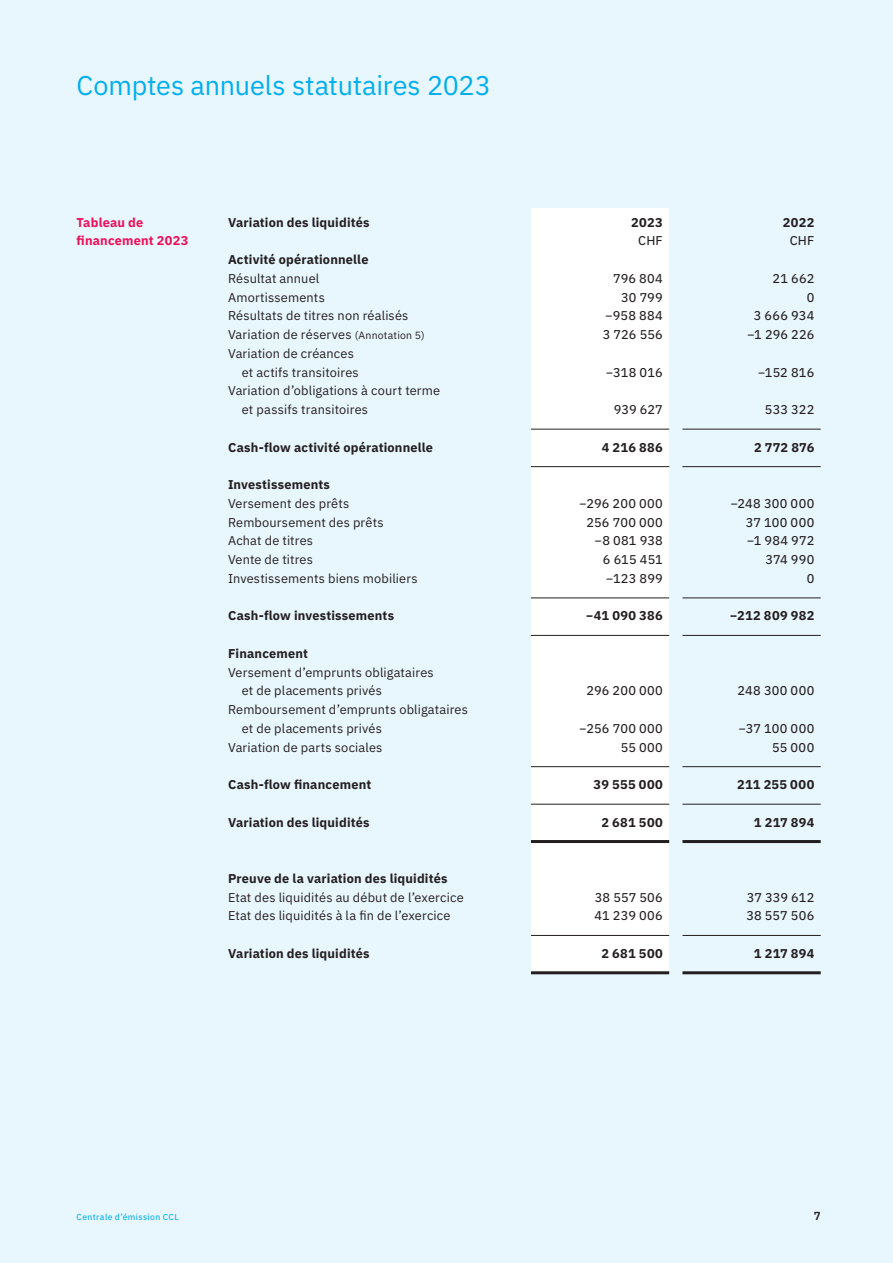
<style>
.page{position:relative;width:893px;height:1263px;background:#e8f6fd}
.page>*{position:absolute;margin:0;border:0;box-sizing:border-box;transform-origin:0 0}
.t1{font:27px "IBM Plex Sans";letter-spacing:-.005em;color:#00aeef}
.t2{font:12.75px/18.8px "IBM Plex Sans";letter-spacing:.015em;color:#231f20}
.t3{font:700 12.75px "IBM Plex Sans";letter-spacing:.015em;color:#231f20}
.t4{font:12.75px "IBM Plex Sans Text";letter-spacing:.015em;color:#231f20}
.t5{font:700 12.75px/18.8px "IBM Plex Sans";letter-spacing:.015em;color:#ee1059}
.t6{font:600 11.7px "IBM Plex Sans";color:#231f20}
.t7{font:8.7px "IBM Plex Sans Text";letter-spacing:.045em;color:#00aeef}
.s1{font-size:10.5px}
</style>
<div class="page">
<div style="left:531px;top:208px;width:138px;height:763px;background:#fff"></div>
<hr style="left:531px;top:429px;width:138px;height:1px;background:#231f20">
<hr style="left:682px;top:429px;width:139px;height:1px;background:#231f20">
<hr style="left:531px;top:466px;width:138px;height:1px;background:#231f20">
<hr style="left:682px;top:466px;width:139px;height:1px;background:#231f20">
<hr style="left:531px;top:597px;width:138px;height:1px;background:#231f20">
<hr style="left:682px;top:597px;width:139px;height:1px;background:#231f20">
<hr style="left:531px;top:635px;width:138px;height:1px;background:#231f20">
<hr style="left:682px;top:635px;width:139px;height:1px;background:#231f20">
<hr style="left:531px;top:766px;width:138px;height:1px;background:#231f20">
<hr style="left:682px;top:766px;width:139px;height:1px;background:#231f20">
<hr style="left:531px;top:804px;width:138px;height:1px;background:#231f20">
<hr style="left:682px;top:804px;width:139px;height:1px;background:#231f20">
<hr style="left:531px;top:840px;width:138px;height:3px;background:#231f20">
<hr style="left:682px;top:840px;width:139px;height:3px;background:#231f20">
<hr style="left:531px;top:935px;width:138px;height:1px;background:#231f20">
<hr style="left:682px;top:935px;width:139px;height:1px;background:#231f20">
<hr style="left:531px;top:971px;width:138px;height:3px;background:#231f20">
<hr style="left:682px;top:971px;width:139px;height:3px;background:#231f20">
<h1 class="t1" style="left:77px;top:65px;width:416px">Comptes annuels statutaires 2023</h1>
<p class="t5" style="left:77px;top:212px;width:114px">Tableau de financement 2023</p>
<p class="t3" style="left:228px;top:212px;width:143px">Variation des liquidités</p>
<p class="t3" style="left:631px;top:212px;width:33px">2023</p>
<p class="t3" style="left:783px;top:212px;width:33px">2022</p>
<p class="t4" style="left:638px;top:231px;width:26px">CHF</p>
<p class="t4" style="left:790px;top:231px;width:26px">CHF</p>
<p class="t3" style="left:228px;top:249px;width:142px">Activité opérationnelle</p>
<p class="t2" style="left:228px;top:268px;width:93px">Résultat annuel</p>
<p class="t4" style="left:613px;top:268px;width:51px">796 804</p>
<p class="t4" style="left:773px;top:268px;width:43px">21 662</p>
<p class="t2" style="left:228px;top:287px;width:98px">Amortissements</p>
<p class="t4" style="left:621px;top:287px;width:43px">30 799</p>
<p class="t4" style="left:807px;top:287px;width:9px">0</p>
<p class="t2" style="left:228px;top:305px;width:182px">Résultats de titres non réalisés</p>
<p class="t4" style="left:605px;top:306px;width:59px">−958 884</p>
<p class="t4" style="left:754px;top:306px;width:62px">3 666 934</p>
<p class="t2" style="left:228px;top:324px;width:198px">Variation de réserves <span class="s1">(Annotation 5)</span></p>
<p class="t4" style="left:603px;top:325px;width:62px">3 726 556</p>
<p class="t4" style="left:747px;top:325px;width:69px">−1 296 226</p>
<p class="t2" style="left:242px;top:343px;width:118px;text-indent:-14px">Variation de créances et actifs transitoires</p>
<p class="t4" style="left:606px;top:362px;width:59px">−318 016</p>
<p class="t4" style="left:758px;top:362px;width:58px">−152 816</p>
<p class="t2" style="left:242px;top:380px;width:200px;text-indent:-14px">Variation d’obligations à court terme et passifs transitoires</p>
<p class="t4" style="left:614px;top:400px;width:51px">939 627</p>
<p class="t4" style="left:765px;top:400px;width:51px">533 322</p>
<p class="t3" style="left:228px;top:437px;width:207px">Cash-flow activité opérationnelle</p>
<p class="t3" style="left:602px;top:437px;width:63px">4 216 886</p>
<p class="t3" style="left:754px;top:437px;width:62px">2 772 876</p>
<p class="t3" style="left:228px;top:474px;width:103px">Investissements</p>
<p class="t2" style="left:228px;top:493px;width:123px">Versement des prêts</p>
<p class="t4" style="left:579px;top:493px;width:85px">−296 200 000</p>
<p class="t4" style="left:730px;top:493px;width:85px">−248 300 000</p>
<p class="t2" style="left:228px;top:512px;width:157px">Remboursement des prêts</p>
<p class="t4" style="left:586px;top:512px;width:78px">256 700 000</p>
<p class="t4" style="left:746px;top:512px;width:70px">37 100 000</p>
<p class="t2" style="left:228px;top:530px;width:87px">Achat de titres</p>
<p class="t4" style="left:595px;top:531px;width:70px">−8 081 938</p>
<p class="t4" style="left:747px;top:531px;width:69px">−1 984 972</p>
<p class="t2" style="left:228px;top:549px;width:87px">Vente de titres</p>
<p class="t4" style="left:603px;top:550px;width:61px">6 615 451</p>
<p class="t4" style="left:765px;top:550px;width:50px">374 990</p>
<p class="t2" style="left:228px;top:568px;width:191px">Investissements biens mobiliers</p>
<p class="t4" style="left:606px;top:568px;width:58px">−123 899</p>
<p class="t4" style="left:807px;top:568px;width:9px">0</p>
<p class="t3" style="left:228px;top:606px;width:168px">Cash-flow investissements</p>
<p class="t3" style="left:586px;top:606px;width:79px">−41 090 386</p>
<p class="t3" style="left:730px;top:606px;width:86px">−212 809 982</p>
<p class="t3" style="left:228px;top:643px;width:82px">Financement</p>
<p class="t2" style="left:242px;top:662px;width:193px;text-indent:-14px">Versement d’emprunts obligataires et de placements privés</p>
<p class="t4" style="left:586px;top:681px;width:78px">296 200 000</p>
<p class="t4" style="left:737px;top:681px;width:78px">248 300 000</p>
<p class="t2" style="left:242px;top:699px;width:228px;text-indent:-14px">Remboursement d’emprunts obligataires et de placements privés</p>
<p class="t4" style="left:579px;top:718px;width:85px">−256 700 000</p>
<p class="t4" style="left:738px;top:718px;width:77px">−37 100 000</p>
<p class="t2" style="left:228px;top:737px;width:156px">Variation de parts sociales</p>
<p class="t4" style="left:621px;top:737px;width:44px">55 000</p>
<p class="t4" style="left:772px;top:737px;width:44px">55 000</p>
<p class="t3" style="left:228px;top:774px;width:145px">Cash-flow financement</p>
<p class="t3" style="left:593px;top:774px;width:71px">39 555 000</p>
<p class="t3" style="left:737px;top:774px;width:79px">211 255 000</p>
<p class="t3" style="left:228px;top:812px;width:143px">Variation des liquidités</p>
<p class="t3" style="left:601px;top:812px;width:63px">2 681 500</p>
<p class="t3" style="left:754px;top:812px;width:62px">1 217 894</p>
<p class="t3" style="left:228px;top:868px;width:221px">Preuve de la variation des liquidités</p>
<p class="t2" style="left:228px;top:887px;width:237px">Etat des liquidités au début de l’exercice</p>
<p class="t4" style="left:595px;top:887px;width:69px">38 557 506</p>
<p class="t4" style="left:747px;top:887px;width:69px">37 339 612</p>
<p class="t2" style="left:228px;top:905px;width:224px">Etat des liquidités à la fin de l’exercice</p>
<p class="t4" style="left:595px;top:906px;width:70px">41 239 006</p>
<p class="t4" style="left:746px;top:906px;width:69px">38 557 506</p>
<p class="t3" style="left:228px;top:943px;width:143px">Variation des liquidités</p>
<p class="t3" style="left:601px;top:943px;width:63px">2 681 500</p>
<p class="t3" style="left:754px;top:943px;width:62px">1 217 894</p>
<p class="t7" style="left:77px;top:1210px;width:104px">Centrale d’émission CCL</p>
<p class="t6" style="left:814px;top:1207px;width:8px">7</p>
</div>
